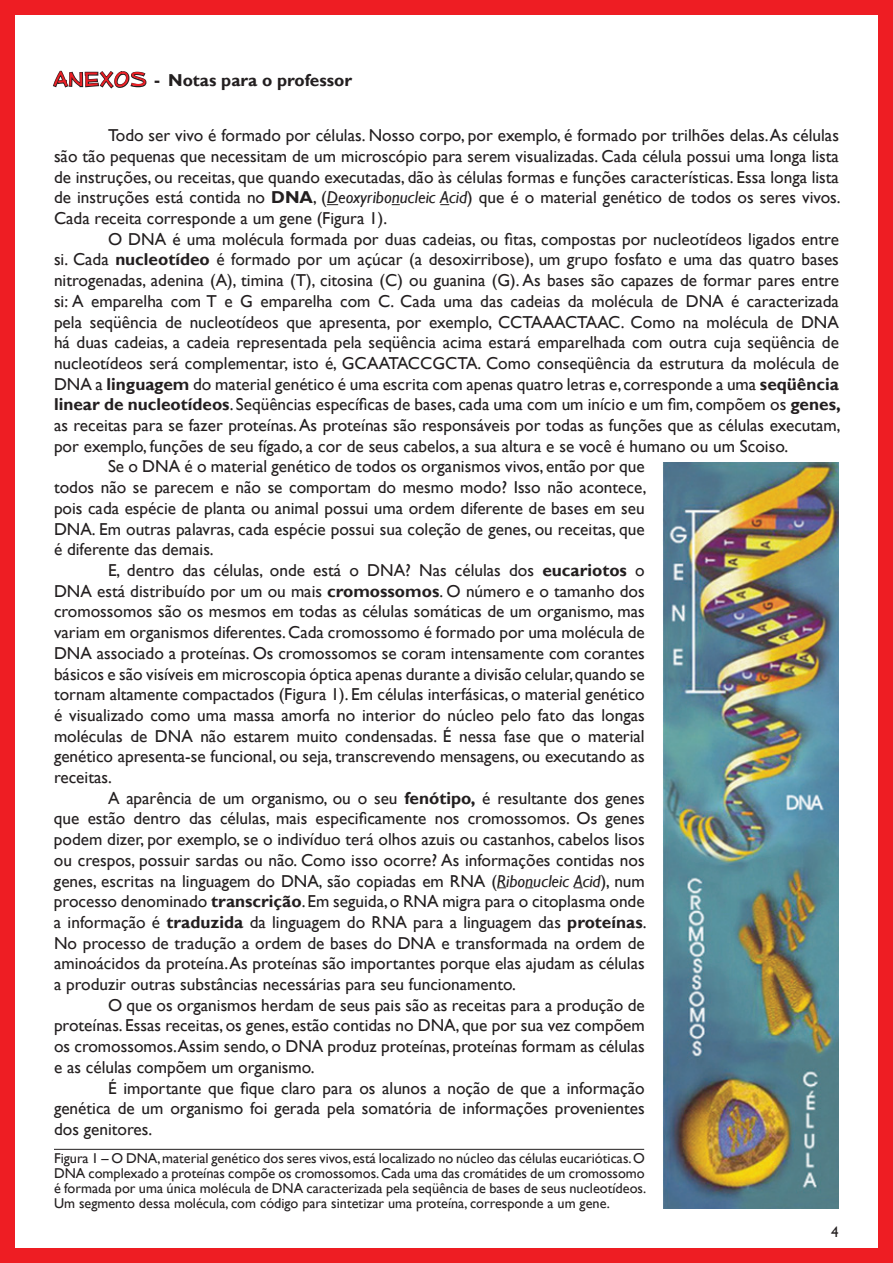
<style>
.page{position:relative;width:893px;height:1263px;background:#ee1d23}
.page>*{position:absolute;margin:0;border:0;box-sizing:border-box;transform-origin:0 0}
.t1{font:17.25px/20.7px "Gill Sans";color:#231f20;text-align:justify}
.t2{font:700 17.25px "Gill Sans";color:#231f20}
.t3{font:15px "Gill Sans";color:#231f20}
.t4{font:14.25px/15px "Gill Sans";color:#231f20;text-align:justify}
.s1{font-family:"Mufferaw";font-weight:400;font-size:25.5px;color:#ee1d23}
.s2{font-size:18px}
.s3{font-weight:700}
.s4{font-style:italic}
</style>
<div class="page">
<div style="left:15px;top:15px;width:863px;height:1232px;background:#fff"></div>
<svg style="left:53px;top:70px;width:94px;height:19px"></svg>
<img style="left:663px;top:462px;width:176px;height:747px">
<hr style="left:54px;top:1149px;width:590px;height:1px;background:#231f20">
<p class="t2" style="left:54px;top:70px;width:300px"><span class="s1">ANEXOS</span> <span class="s2">-</span> Notas para o professor</p>
<p class="t1" style="left:54px;top:125px;width:788px;text-indent:54px">Todo ser vivo é formado por células. Nosso corpo, por exemplo, é formado por trilhões delas. As células são tão pequenas que necessitam de um microscópio para serem visualizadas. Cada célula possui uma longa lista de instruções, ou receitas, que quando executadas, dão às células formas e funções características. Essa longa lista de instruções está contida no <span class="s3">DNA</span>, (<span class="s4">Deoxyribonucleic Acid</span>) que é o material genético de todos os seres vivos.<br>Cada receita corresponde a um gene (Figura 1).</p>
<p class="t1" style="left:108px;top:229px;width:732px">O DNA é uma molécula formada por duas cadeias, ou fitas, compostas por nucleotídeos ligados entre</p>
<p class="t1" style="left:54px;top:250px;width:786px">si. Cada <span class="s3">nucleotídeo</span> é formado por um açúcar (a desoxirribose), um grupo fosfato e uma das quatro bases</p>
<p class="t1" style="left:54px;top:270px;width:786px">nitrogenadas, adenina (A), timina (T), citosina (C) ou guanina (G). As bases são capazes de formar pares entre</p>
<p class="t1" style="left:54px;top:291px;width:786px">si: A emparelha com T e G emparelha com C. Cada uma das cadeias da molécula de DNA é caracterizada</p>
<p class="t1" style="left:54px;top:312px;width:786px">pela seqüência de nucleotídeos que apresenta, por exemplo, CCTAAACTAAC. Como na molécula de DNA</p>
<p class="t1" style="left:54px;top:332px;width:786px">há duas cadeias, a cadeia representada pela seqüência acima estará emparelhada com outra cuja seqüência de</p>
<p class="t1" style="left:54px;top:353px;width:786px">nucleotídeos será complementar, isto é, GCAATACCGCTA. Como conseqüência da estrutura da molécula de</p>
<p class="t1" style="left:54px;top:374px;width:786px">DNA a <span class="s3">linguagem</span> do material genético é uma escrita com apenas quatro letras e, corresponde a uma <span class="s3">seqüência</span></p>
<p class="t1" style="left:54px;top:395px;width:788px"><span class="s3">linear de nucleotídeos</span>. Seqüências específicas de bases, cada uma com um início e um fim, compõem os <span class="s3">genes,</span></p>
<p class="t1" style="left:54px;top:415px;width:788px">as receitas para se fazer proteínas. As proteínas são responsáveis por todas as funções que as células executam,</p>
<p class="t1" style="left:54px;top:436px;width:736px">por exemplo, funções de seu fígado, a cor de seus cabelos, a sua altura e se você é humano ou um Scoiso.</p>
<p class="t1" style="left:108px;top:457px;width:538px">Se o DNA é o material genético de todos os organismos vivos, então por que</p>
<p class="t1" style="left:54px;top:477px;width:594px">todos não se parecem e não se comportam do mesmo modo? Isso não acontece,</p>
<p class="t1" style="left:54px;top:498px;width:592px">pois cada espécie de planta ou animal possui uma ordem diferente de bases em seu</p>
<p class="t1" style="left:54px;top:519px;width:592px">DNA. Em outras palavras, cada espécie possui sua coleção de genes, ou receitas, que</p>
<p class="t1" style="left:54px;top:539px;width:161px">é diferente das demais.</p>
<p class="t1" style="left:108px;top:560px;width:538px">E, dentro das células, onde está o DNA? Nas células dos <span class="s3">eucariotos</span> o</p>
<p class="t1" style="left:54px;top:581px;width:592px">DNA está distribuído por um ou mais <span class="s3">cromossomos</span>. O número e o tamanho dos</p>
<p class="t1" style="left:54px;top:602px;width:592px">cromossomos são os mesmos em todas as células somáticas de um organismo, mas</p>
<p class="t1" style="left:54px;top:622px;width:592px">variam em organismos diferentes. Cada cromossomo é formado por uma molécula de</p>
<p class="t1" style="left:54px;top:643px;width:592px">DNA associado a proteínas. Os cromossomos se coram intensamente com corantes</p>
<p class="t1" style="left:54px;top:664px;width:592px">básicos e são visíveis em microscopia óptica apenas durante a divisão celular, quando se</p>
<p class="t1" style="left:54px;top:684px;width:592px">tornam altamente compactados (Figura 1). Em células interfásicas, o material genético</p>
<p class="t1" style="left:54px;top:705px;width:592px">é visualizado como uma massa amorfa no interior do núcleo pelo fato das longas</p>
<p class="t1" style="left:54px;top:726px;width:592px">moléculas de DNA não estarem muito condensadas. É nessa fase que o material</p>
<p class="t1" style="left:54px;top:746px;width:592px">genético apresenta-se funcional, ou seja, transcrevendo mensagens, ou executando as</p>
<p class="t1" style="left:54px;top:767px;width:59px">receitas.</p>
<p class="t1" style="left:108px;top:788px;width:538px">A aparência de um organismo, ou o seu <span class="s3">fenótipo,</span> é resultante dos genes</p>
<p class="t1" style="left:54px;top:809px;width:592px">que estão dentro das células, mais especificamente nos cromossomos. Os genes</p>
<p class="t1" style="left:54px;top:829px;width:592px">podem dizer, por exemplo, se o indivíduo terá olhos azuis ou castanhos, cabelos lisos</p>
<p class="t1" style="left:54px;top:850px;width:592px">ou crespos, possuir sardas ou não. Como isso ocorre? As informações contidas nos</p>
<p class="t1" style="left:54px;top:871px;width:592px">genes, escritas na linguagem do DNA, são copiadas em RNA (<span class="s4">Ribonucleic Acid</span>), num</p>
<p class="t1" style="left:54px;top:891px;width:592px">processo denominado <span class="s3">transcrição</span>. Em seguida, o RNA migra para o citoplasma onde</p>
<p class="t1" style="left:54px;top:912px;width:594px">a informação é <span class="s3">traduzida</span> da linguagem do RNA para a linguagem das <span class="s3">proteínas</span>.</p>
<p class="t1" style="left:54px;top:933px;width:592px">No processo de tradução a ordem de bases do DNA e transformada na ordem de</p>
<p class="t1" style="left:54px;top:953px;width:592px">aminoácidos da proteína. As proteínas são importantes porque elas ajudam as células</p>
<p class="t1" style="left:54px;top:974px;width:463px">a produzir outras substâncias necessárias para seu funcionamento.</p>
<p class="t1" style="left:108px;top:995px;width:538px">O que os organismos herdam de seus pais são as receitas para a produção de</p>
<p class="t1" style="left:54px;top:1016px;width:592px">proteínas. Essas receitas, os genes, estão contidas no DNA, que por sua vez compõem</p>
<p class="t1" style="left:54px;top:1036px;width:592px">os cromossomos.Assim sendo, o DNA produz proteínas, proteínas formam as células</p>
<p class="t1" style="left:54px;top:1057px;width:262px">e as células compõem um organismo.</p>
<p class="t1" style="left:108px;top:1078px;width:538px">É importante que fique claro para os alunos a noção de que a informação</p>
<p class="t1" style="left:54px;top:1098px;width:592px">genética de um organismo foi gerada pela somatória de informações provenientes</p>
<p class="t1" style="left:54px;top:1119px;width:100px">dos genitores.</p>
<p class="t4" style="left:54px;top:1151px;width:594px">Figura 1 – O DNA, material genético dos seres vivos, está localizado no núcleo das células eucarióticas. O DNA complexado a proteínas compõe os cromossomos. Cada uma das cromátides de um cromossomo é formada por uma única molécula de DNA caracterizada pela seqüência de bases de seus nucleotídeos.<br>Um segmento dessa molécula, com código para sintetizar uma proteína, corresponde a um gene.</p>
<p class="t3" style="left:831px;top:1223px;width:9px">4</p>
</div>
